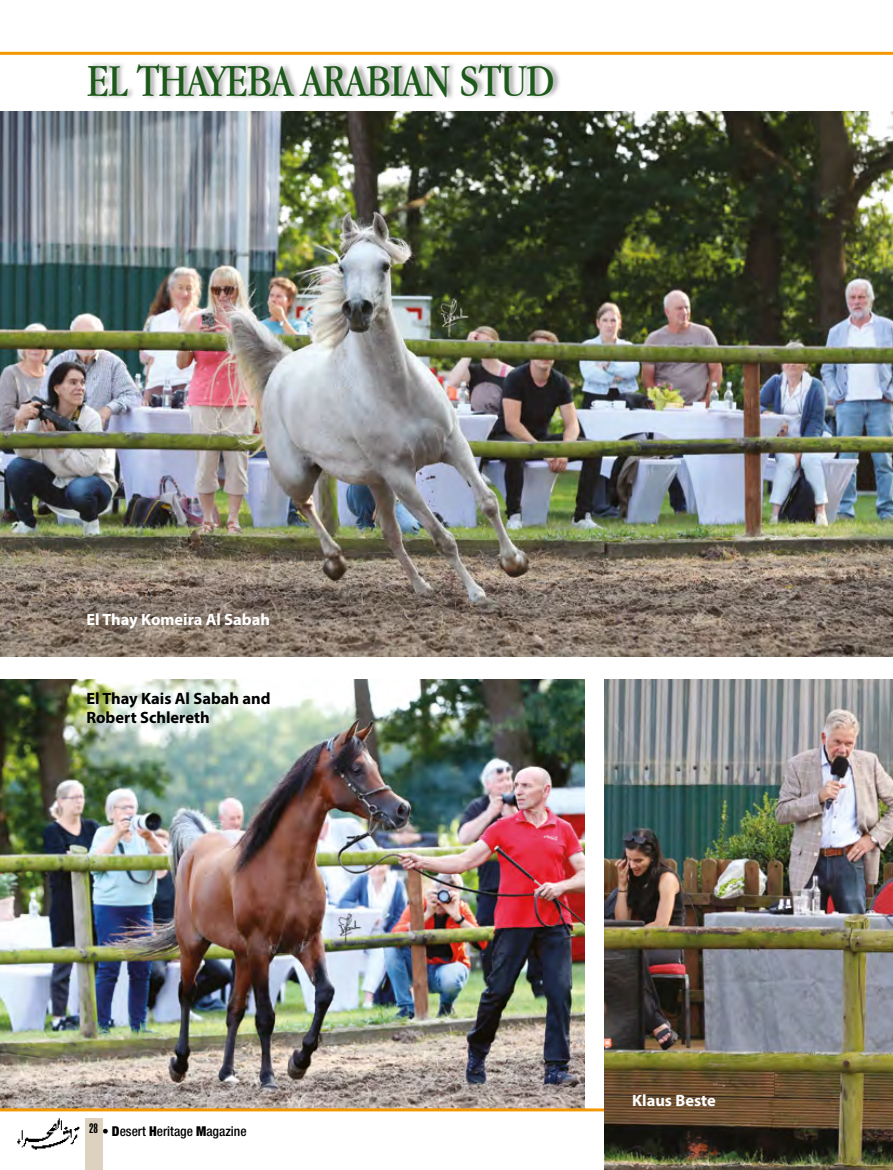
<style>
.page{position:relative;width:893px;height:1170px;background:#fff}
.page>*{position:absolute;margin:0;border:0;box-sizing:border-box;transform-origin:0 0}
.t1{font:47.7px "Apple Garamond";letter-spacing:-.02em;color:#1d591a}
.t2{font:700 16.35px/19.6px "Myriad Pro";color:#000}
.t3{font:700 16.35px "Myriad Pro";color:#fff}
.t4{font:500 condensed 13.5px "Helvetica Neue LT Std";color:#000}
.s1{font-family:"Helvetica Neue";font-weight:900}
</style>
<div class="page">
<img style="left:0;top:112px;width:893px;height:544px">
<hr style="left:0;top:52px;width:893px;height:3px;background:#f49800">
<div style="left:88px;top:60px;width:474px;height:42px;background:#000;opacity:.34"></div>
<img style="left:0;top:679px;width:584px;height:429px">
<hr style="left:0;top:1108px;width:893px;height:3px;background:#f49800">
<img style="left:605px;top:679px;width:288px;height:490px">
<div style="left:85px;top:1118px;width:17px;height:51px;background:#ddd2c0"></div>
<img style="left:17px;top:1118px;width:63px;height:32px">
<h1 class="t1" style="left:87px;top:52px;width:469px">EL THAYEBA ARABIAN STUD</h1>
<p class="t3" style="left:86px;top:609px;width:185px">El Thay Komeira Al Sabah</p>
<p class="t2" style="left:86px;top:687px;width:186px">El Thay Kais Al Sabah and<br>Robert Schlereth</p>
<p class="t4" style="left:89px;top:1123px;width:159px"><sup>28</sup> • <span class="s1">D</span>esert <span class="s1">H</span>eritage <span class="s1">M</span>agazine</p>
<p class="t3" style="left:632px;top:1089px;width:85px">Klaus Beste</p>
</div>
